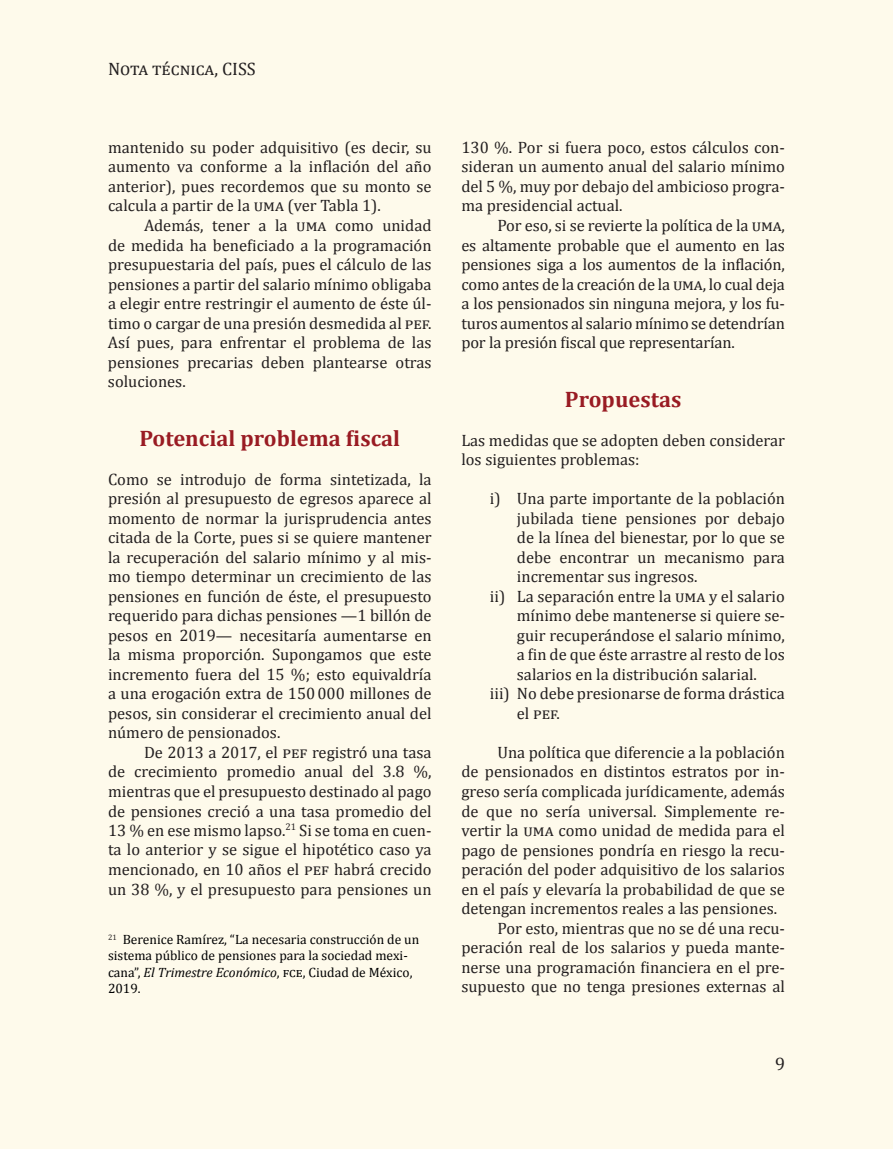
<style>
.page{position:relative;width:893px;height:1149px;background:#fff}
.page>*{position:absolute;margin:0;border:0;box-sizing:border-box;transform-origin:0 0}
.t1{font:700 22.5px "Cambria";color:#991b23}
.t2{font:18px "Cambria";color:#231f20}
.t3{font:16.5px/19.5px "Cambria";color:#231f20;text-align:justify}
.t4{font:13.5px/16.2px "Cambria";color:#000001}
.s1{font-style:italic}
</style>
<div class="page">
<div style="left:0;top:0;width:893px;height:1148px;background:#fefaeb"></div>
<p class="t2" style="left:108px;top:58px;width:149px">Nota técnica, CISS</p>
<p class="t3" style="left:108px;top:137px;width:325px">mantenido su poder adquisitivo (es decir, su aumento va conforme a la inflación del año anterior), pues recordemos que su monto se calcula a partir de la uma (ver Tabla 1).</p>
<p class="t3" style="left:108px;top:215px;width:325px;text-indent:36px">Además, tener a la uma como unidad de medida ha beneficiado a la programación presupuestaria del país, pues el cálculo de las pensiones a partir del salario mínimo obligaba a elegir entre restringir el aumento de éste úl&shy;timo o cargar de una presión desmedida al pef.<br>Así pues, para enfrentar el problema de las pensiones precarias deben plantearse otras soluciones.</p>
<h1 class="t1" style="left:139px;top:422px;width:262px">Potencial problema fiscal</h1>
<p class="t3" style="left:108px;top:469px;width:325px">Como se introdujo de forma sintetizada, la presión al presupuesto de egresos aparece al momento de normar la jurisprudencia antes citada de la Corte, pues si se quiere mantener la recuperación del salario mínimo y al mis&shy;mo tiempo determinar un crecimiento de las pensiones en función de éste, el presupuesto requerido para dichas pensiones —1 billón de pesos en 2019— necesitaría aumentarse en la misma proporción. Supongamos que este incremento fuera del 15 %; esto equivaldría a una erogación extra de 150000 millones de pesos, sin considerar el crecimiento anual del número de pensionados.</p>
<p class="t3" style="left:108px;top:742px;width:325px;text-indent:36px">De 2013 a 2017, el pef registró una tasa de crecimiento promedio anual del 3.8 %, mientras que el presupuesto destinado al pago de pensiones creció a una tasa promedio del 13 % en ese mismo lapso.<sup>21</sup> Si se toma en cuen&shy;ta lo anterior y se sigue el hipotético caso ya mencionado, en 10 años el pef habrá crecido un 38 %, y el presupuesto para pensiones un</p>
<p class="t4" style="left:108px;top:931px;width:313px"><sup>21</sup> Berenice Ramírez, “La necesaria construcción de un sistema público de pensiones para la sociedad mexi&shy;cana”, <span class="s1">El Trimestre Económico</span>, fce, Ciudad de México, 2019.</p>
<p class="t3" style="left:461px;top:137px;width:325px">130 %. Por si fuera poco, estos cálculos con&shy;sideran un aumento anual del salario mínimo del 5 %, muy por debajo del ambicioso progra&shy;ma presidencial actual.</p>
<p class="t3" style="left:461px;top:215px;width:325px;text-indent:36px">Por eso, si se revierte la política de la uma, es altamente probable que el aumento en las pensiones siga a los aumentos de la inflación, como antes de la creación de la uma, lo cual deja a los pensionados sin ninguna mejora, y los fu&shy;turos aumentos al salario mínimo se detendrían por la presión fiscal que representarían.</p>
<h1 class="t1" style="left:565px;top:383px;width:118px">Propuestas</h1>
<p class="t3" style="left:461px;top:430px;width:325px">Las medidas que se adopten deben considerar los siguientes problemas:</p>
<p class="t3" style="left:490px;top:488px;width:297px">i) Una parte importante de la población</p>
<p class="t3" style="left:517px;top:508px;width:270px">jubilada tiene pensiones por debajo</p>
<p class="t3" style="left:517px;top:527px;width:270px">de la línea del bienestar, por lo que se</p>
<p class="t3" style="left:517px;top:547px;width:270px">debe encontrar un mecanismo para</p>
<p class="t3" style="left:517px;top:566px;width:182px">incrementar sus ingresos.</p>
<p class="t3" style="left:490px;top:586px;width:297px">ii) La separación entre la uma y el salario</p>
<p class="t3" style="left:517px;top:605px;width:270px">mínimo debe mantenerse si quiere se-</p>
<p class="t3" style="left:517px;top:625px;width:270px">guir recuperándose el salario mínimo,</p>
<p class="t3" style="left:517px;top:645px;width:270px">a fin de que éste arrastre al resto de los</p>
<p class="t3" style="left:517px;top:664px;width:242px">salarios en la distribución salarial.</p>
<p class="t3" style="left:490px;top:684px;width:297px">iii) No debe presionarse de forma drástica</p>
<p class="t3" style="left:517px;top:703px;width:44px">el pef.</p>
<p class="t3" style="left:497px;top:742px;width:289px">Una política que diferencie a la población</p>
<p class="t3" style="left:461px;top:762px;width:325px">de pensionados en distintos estratos por in-</p>
<p class="t3" style="left:461px;top:781px;width:325px">greso sería complicada jurídicamente, además</p>
<p class="t3" style="left:461px;top:801px;width:325px">de que no sería universal. Simplemente re-</p>
<p class="t3" style="left:461px;top:820px;width:325px">vertir la uma como unidad de medida para el</p>
<p class="t3" style="left:461px;top:840px;width:325px">pago de pensiones pondría en riesgo la recu-</p>
<p class="t3" style="left:461px;top:859px;width:325px">peración del poder adquisitivo de los salarios</p>
<p class="t3" style="left:461px;top:879px;width:325px">en el país y elevaría la probabilidad de que se</p>
<p class="t3" style="left:461px;top:898px;width:317px">detengan incrementos reales a las pensiones.</p>
<p class="t3" style="left:497px;top:918px;width:289px">Por esto, mientras que no se dé una recu-</p>
<p class="t3" style="left:461px;top:937px;width:325px">peración real de los salarios y pueda mante-</p>
<p class="t3" style="left:461px;top:957px;width:325px">nerse una programación financiera en el pre-</p>
<p class="t3" style="left:461px;top:976px;width:325px">supuesto que no tenga presiones externas al</p>
<p class="t2" style="left:775px;top:1052px;width:11px">9</p>
</div>
